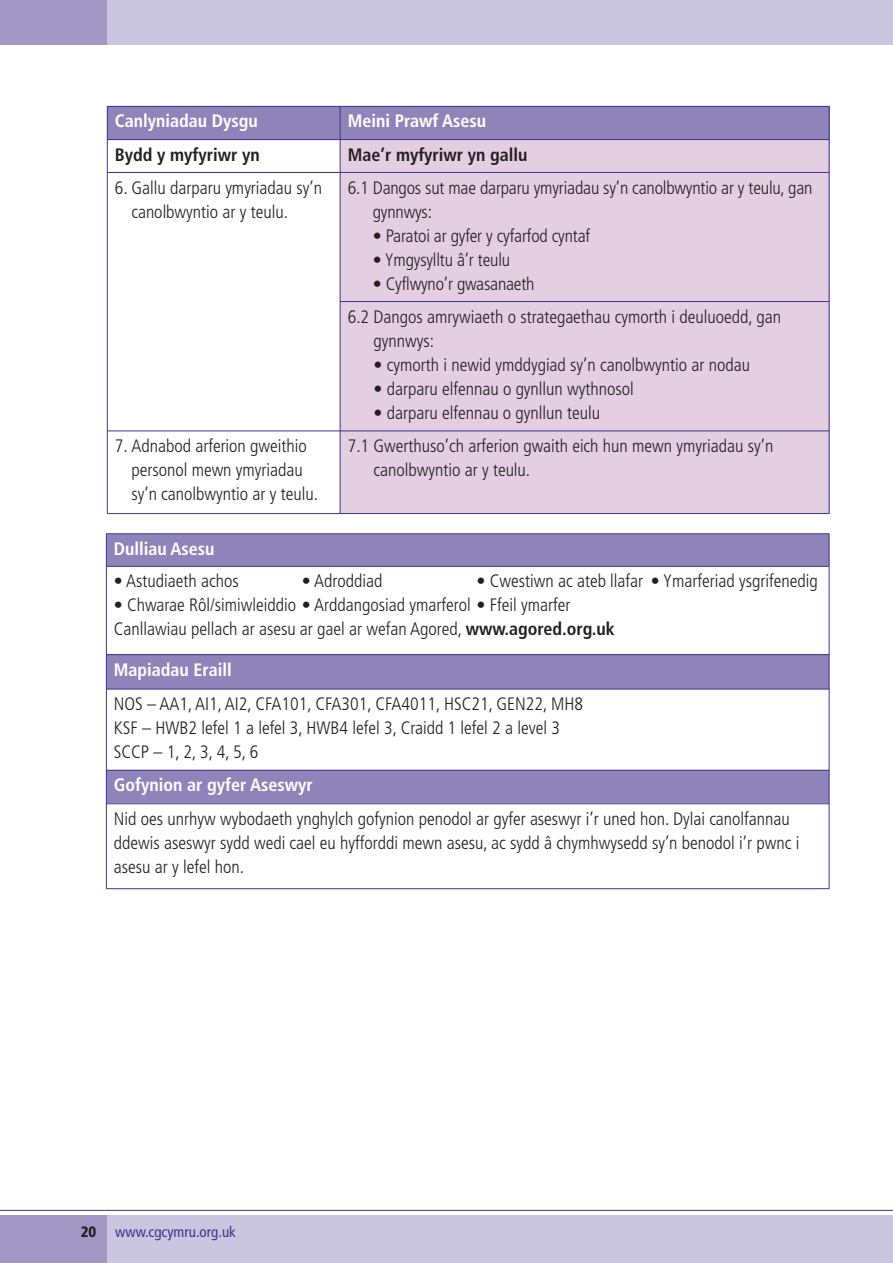
<style>
.page{position:relative;width:893px;height:1263px;background:#fff}
.page>*{position:absolute;margin:0;border:0;box-sizing:border-box;transform-origin:0 0}
.t1{font:300 condensed 18px/24px "Frutiger";color:#231f20}
.t2{font:700 condensed 18px "Frutiger";color:#fff}
.t3{font:700 condensed 18px "Frutiger";color:#231f20}
.t4{font:condensed 15px "Frutiger";color:#3e348d}
.t5{font:900 condensed 15px "Frutiger";color:#231f20}
.s1{font-weight:700}
</style>
<div class="page">
<div style="left:0;top:0;width:893px;height:44px;background:#cbc6e0"></div>
<div style="left:0;top:0;width:106px;height:44px;background:#a197c5"></div>
<div style="left:0;top:1215px;width:893px;height:48px;background:#cbc6e0"></div>
<div style="left:0;top:1215px;width:106px;height:48px;background:#a197c5"></div>
<hr style="left:0;top:1210px;width:893px;height:1px;background:#3e348d">
<div style="left:106px;top:534px;width:723px;height:32px;background:#8e84b9"></div>
<div style="left:106px;top:655px;width:723px;height:34px;background:#8e84b9"></div>
<div style="left:106px;top:770px;width:723px;height:34px;background:#8e84b9"></div>
<hr style="left:106px;top:534px;width:1px;height:355px;background:#3e348d">
<hr style="left:829px;top:534px;width:1px;height:355px;background:#3e348d">
<hr style="left:106px;top:533px;width:723px;height:1px;background:#3e348d">
<hr style="left:106px;top:566px;width:723px;height:1px;background:#3e348d">
<hr style="left:106px;top:654px;width:723px;height:1px;background:#3e348d">
<hr style="left:106px;top:689px;width:723px;height:1px;background:#3e348d">
<hr style="left:106px;top:770px;width:723px;height:1px;background:#3e348d">
<hr style="left:106px;top:803px;width:723px;height:1px;background:#3e348d">
<hr style="left:106px;top:888px;width:723px;height:1px;background:#3e348d">
<div style="left:107px;top:106px;width:233px;height:34px;background:#8e84b9"></div>
<div style="left:340px;top:106px;width:489px;height:34px;background:#8e84b9"></div>
<div style="left:340px;top:140px;width:489px;height:32px;background:#e4cfe2"></div>
<div style="left:340px;top:172px;width:489px;height:129px;background:#e4cfe2"></div>
<div style="left:340px;top:301px;width:489px;height:130px;background:#e4cfe2"></div>
<div style="left:340px;top:431px;width:489px;height:83px;background:#e4cfe2"></div>
<hr style="left:107px;top:106px;width:1px;height:408px;background:#3e348d">
<hr style="left:340px;top:106px;width:1px;height:408px;background:#3e348d">
<hr style="left:829px;top:106px;width:1px;height:408px;background:#3e348d">
<hr style="left:107px;top:106px;width:722px;height:1px;background:#3e348d">
<hr style="left:107px;top:139px;width:722px;height:1px;background:#3e348d">
<hr style="left:107px;top:172px;width:722px;height:1px;background:#3e348d">
<hr style="left:340px;top:301px;width:489px;height:1px;background:#3e348d">
<hr style="left:107px;top:431px;width:722px;height:1px;background:#3e348d">
<hr style="left:107px;top:513px;width:722px;height:1px;background:#3e348d">
<p class="t2" style="left:115px;top:114px;width:144px">Canlyniadau Dysgu</p>
<p class="t2" style="left:348px;top:114px;width:140px">Meini Prawf Asesu</p>
<p class="t3" style="left:115px;top:147px;width:146px">Bydd y myfyriwr yn</p>
<p class="t3" style="left:348px;top:147px;width:181px">Mae’r myfyriwr yn gallu</p>
<p class="t1" style="left:131px;top:177px;width:192px;text-indent:-17px">6. Gallu darparu ymyriadau sy’n canolbwyntio ar y teulu.</p>
<p class="t1" style="left:373px;top:177px;width:441px;text-indent:-25px">6.1 Dangos sut mae darparu ymyriadau sy’n canolbwyntio ar y teulu, gan gynnwys:</p>
<p class="t1" style="left:373px;top:225px;width:219px">• Paratoi ar gyfer y cyfarfod cyntaf</p>
<p class="t1" style="left:373px;top:249px;width:139px">• Ymgysylltu â’r teulu</p>
<p class="t1" style="left:348px;top:268px;width:435px;line-height:33px;text-indent:25px">• Cyflwyno’r gwasanaeth<br>6.2 Dangos amrywiaeth o strategaethau cymorth i deuluoedd, gan</p>
<p class="t1" style="left:374px;top:330px;width:62px">gynnwys:</p>
<p class="t1" style="left:374px;top:354px;width:378px">• cymorth i newid ymddygiad sy’n canolbwyntio ar nodau</p>
<p class="t1" style="left:374px;top:378px;width:262px">• darparu elfennau o gynllun wythnosol</p>
<p class="t1" style="left:374px;top:402px;width:228px">• darparu elfennau o gynllun teulu</p>
<p class="t1" style="left:131px;top:435px;width:188px;text-indent:-17px">7. Adnabod arferion gweithio personol mewn ymyriadau sy’n canolbwyntio ar y teulu.</p>
<p class="t1" style="left:374px;top:435px;width:401px;text-indent:-26px">7.1 Gwerthuso’ch arferion gwaith eich hun mewn ymyriadau sy’n canolbwyntio ar y teulu.</p>
<p class="t2" style="left:114px;top:541px;width:102px">Dulliau Asesu</p>
<p class="t1" style="left:114px;top:571px;width:126px">• Astudiaeth achos</p>
<p class="t1" style="left:302px;top:571px;width:82px">• Adroddiad</p>
<p class="t1" style="left:476px;top:571px;width:343px">• Cwestiwn ac ateb llafar • Ymarferiad ysgrifenedig</p>
<p class="t1" style="left:114px;top:595px;width:502px">• Chwarae Rôl/simiwleiddio • Arddangosiad ymarferol • Ffeil ymarfer<br>Canllawiau pellach ar asesu ar gael ar wefan Agored, <span class="s1">www.agored.org.uk</span></p>
<p class="t2" style="left:114px;top:662px;width:119px">Mapiadau Eraill</p>
<p class="t1" style="left:114px;top:693px;width:471px">NOS – AA1, AI1, AI2, CFA101, CFA301, CFA4011, HSC21, GEN22, MH8<br>KSF – HWB2 lefel 1 a lefel 3, HWB4 lefel 3, Craidd 1 lefel 2 a level 3<br>SCCP – 1, 2, 3, 4, 5, 6</p>
<p class="t2" style="left:114px;top:778px;width:200px">Gofynion ar gyfer Aseswyr</p>
<p class="t1" style="left:114px;top:808px;width:687px">Nid oes unrhyw wybodaeth ynghylch gofynion penodol ar gyfer aseswyr i’r uned hon. Dylai canolfannau ddewis aseswyr sydd wedi cael eu hyfforddi mewn asesu, ac sydd â chymhwysedd sy’n benodol i’r pwnc i asesu ar y lefel hon.</p>
<p class="t5" style="left:81px;top:1225px;width:17px">20</p>
<p class="t4" style="left:115px;top:1225px;width:122px">www.cgcymru.org.uk</p>
</div>
